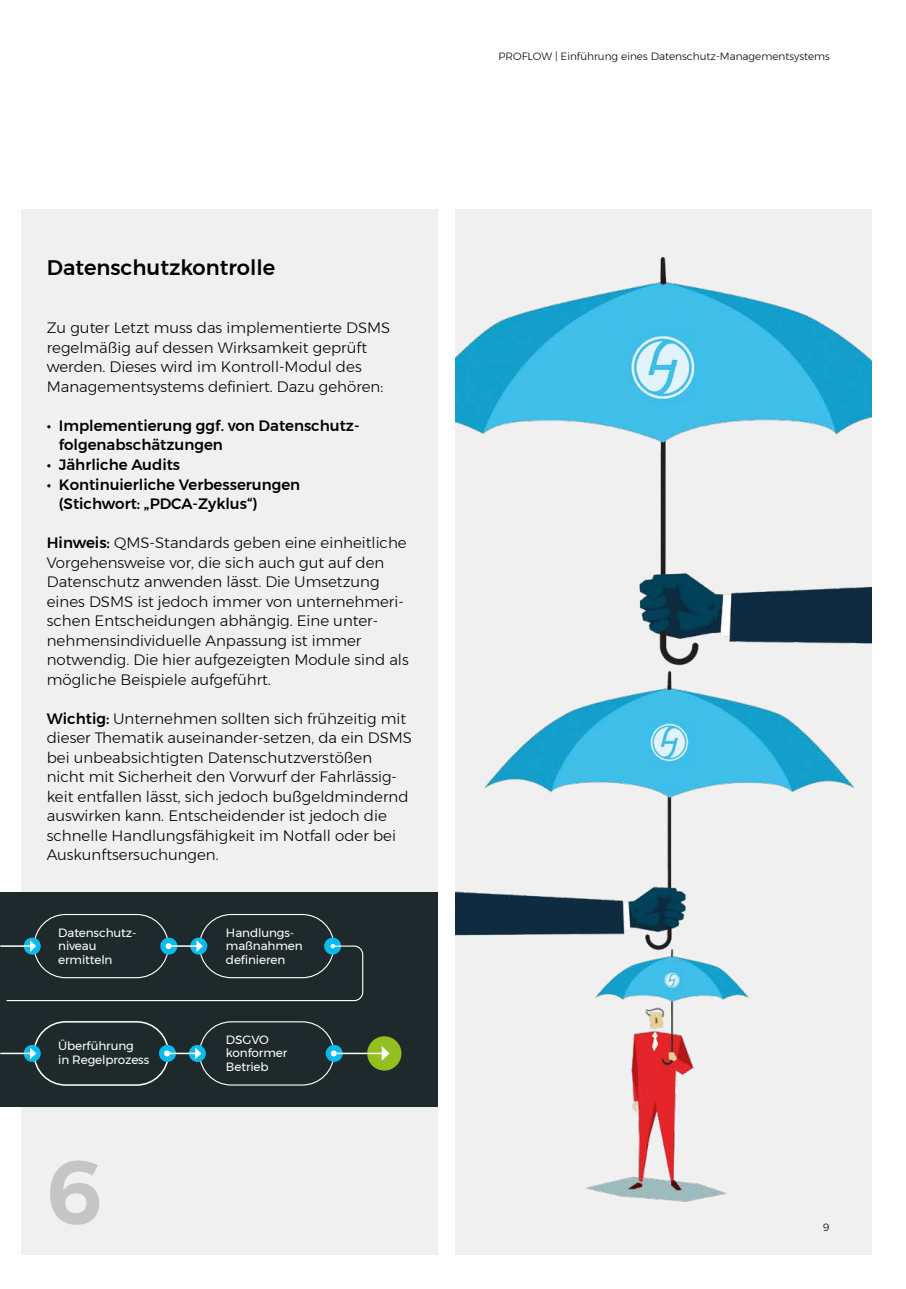
<style>
.page{position:relative;width:906px;height:1289px;background:#fff}
.page>*{position:absolute;margin:0;border:0;box-sizing:border-box;transform-origin:0 0}
.t1{font:600 90px "Montserrat";color:#c5c5c7}
.t2{font:500 21px "Montserrat";color:#000}
.t3{font:300 15px/19.5px "Montserrat";color:#000}
.t4{font:500 15px/19.5px "Montserrat";color:#000}
.t5{font:12px/13.5px "Montserrat";letter-spacing:-.01em;color:#fff}
.t6{font:300 10.5px "Montserrat";color:#000}
.s1{font-weight:500}
</style>
<div class="page">
<img style="left:455px;top:210px;width:417px;height:1044px">
<div style="left:21px;top:210px;width:416px;height:1044px;background:#f0f0f1"></div>
<div style="left:0;top:892px;width:437px;height:215px;background:#1d292b"></div>
<div style="left:367px;top:1036px;width:34px;height:34px;background:#92c020;border-radius:50%"></div>
<div style="left:199px;top:913px;width:135px;height:65px;border:1px solid #fff;border-radius:32px"></div>
<div style="left:199px;top:1021px;width:135px;height:64px;border:1px solid #fff;border-radius:32px"></div>
<div style="left:34px;top:913px;width:135px;height:65px;border:1px solid #fff;border-radius:32px"></div>
<div style="left:33px;top:1021px;width:136px;height:64px;border:2px solid #fff;border-radius:32px"></div>
<svg style="left:24px;top:937px;width:17px;height:17px"></svg>
<svg style="left:24px;top:1044px;width:17px;height:17px"></svg>
<hr style="left:0;top:945px;width:31px;height:1px;background:#fff">
<hr style="left:0;top:1052px;width:31px;height:2px;background:#fff">
<svg style="left:30px;top:1047px;width:6px;height:12px"></svg>
<svg style="left:159px;top:1044px;width:17px;height:17px"></svg>
<svg style="left:189px;top:1044px;width:17px;height:17px"></svg>
<hr style="left:167px;top:1052px;width:29px;height:2px;background:#fff">
<svg style="left:164px;top:1050px;width:6px;height:6px"></svg>
<svg style="left:195px;top:1047px;width:6px;height:12px"></svg>
<svg style="left:326px;top:1044px;width:17px;height:17px"></svg>
<hr style="left:334px;top:1052px;width:48px;height:2px;background:#fff">
<svg style="left:331px;top:1050px;width:6px;height:6px"></svg>
<svg style="left:382px;top:1046px;width:7px;height:14px"></svg>
<svg style="left:160px;top:937px;width:17px;height:17px"></svg>
<svg style="left:190px;top:937px;width:17px;height:17px"></svg>
<svg style="left:324px;top:937px;width:17px;height:17px"></svg>
<svg style="left:6px;top:940px;width:358px;height:61px"></svg>
<h2 class="t2" style="left:47px;top:251px;width:230px">Datenschutzkontrolle</h2>
<p class="t3" style="left:47px;top:318px;width:345px">Zu guter Letzt muss das implementierte DSMS regelmäßig auf dessen Wirksamkeit geprüft werden. Dieses wird im Kontroll-Modul des Managementsystems definiert. Dazu gehören:</p>
<p class="t4" style="left:59px;top:416px;width:302px;text-indent:-12px">• Implementierung ggf. von Datenschutz&shy;folgenabschätzungen</p>
<p class="t4" style="left:47px;top:455px;width:135px">• Jährliche Audits</p>
<p class="t4" style="left:59px;top:474px;width:243px;text-indent:-12px">• Kontinuierliche Verbesserungen (Stichwort: „PDCA-Zyklus“)</p>
<p class="t3" style="left:47px;top:532px;width:363px"><span class="s1">Hinweis:</span> QMS-Standards geben eine einheitliche Vorgehensweise vor, die sich auch gut auf den Datenschutz anwenden lässt. Die Umsetzung eines DSMS ist jedoch immer von unternehmeri&shy;schen Entscheidungen abhängig. Eine unter&shy;nehmensindividuelle Anpassung ist immer notwendig. Die hier aufgezeigten Module sind als mögliche Beispiele aufgeführt.</p>
<p class="t3" style="left:47px;top:708px;width:367px"><span class="s1">Wichtig:</span> Unternehmen sollten sich frühzeitig mit dieser Thematik auseinander-setzen, da ein DSMS bei unbeabsichtigten Datenschutzverstößen nicht mit Sicherheit den Vorwurf der Fahrlässig&shy;keit entfallen lässt, sich jedoch bußgeldmindernd auswirken kann. Entscheidender ist jedoch die schnelle Handlungsfähigkeit im Notfall oder bei Auskunftsersuchungen.</p>
<p class="t5" style="left:58px;top:925px;width:80px">Datenschutz&shy;niveau ermitteln</p>
<p class="t5" style="left:226px;top:925px;width:78px">Handlungs&shy;maßnahmen definieren</p>
<p class="t5" style="left:58px;top:1039px;width:92px">Überführung<br>in Regelprozess</p>
<p class="t5" style="left:226px;top:1032px;width:63px">DSGVO konformer<br>Betrieb</p>
<h1 class="t1" style="left:47px;top:1120px;width:58px">6</h1>
<p class="t6" style="left:498px;top:49px;width:333px">PROFLOW | Einführung eines Datenschutz-Managementsystems</p>
<p class="t6" style="left:822px;top:1219px;width:8px">9</p>
</div>
